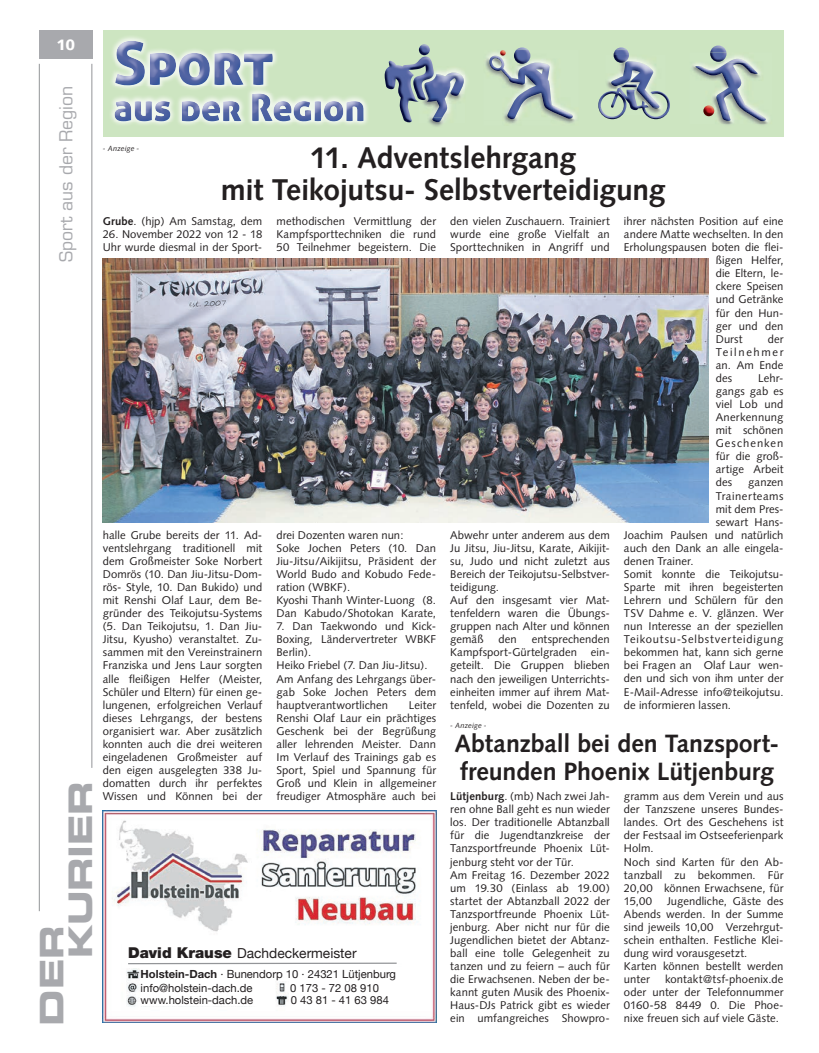
<style>
.page{position:relative;width:819px;height:1053px;background:#fff}
.page>*{position:absolute;margin:0;border:0;box-sizing:border-box;transform-origin:0 0}
.t1{font:32.5px/28.9px "Eurostile LT Std Bold Ex 2";letter-spacing:-.01em;color:#a8a9ad}
.t2{font:700 30px/32.5px "Syntax LT Std";letter-spacing:-.01em;color:#231f20;text-align:center}
.t3{font:700 25px/27.5px "Syntax LT Std";letter-spacing:-.005em;color:#231f20}
.t4{font:17.5px "Eurostile LT Std";letter-spacing:-.005em;color:#a8a9ad}
.t5{font:900 15px "Syntax LT Std";color:#fff}
.t6{font:13.75px "Helvetica Neue";color:#231f20}
.t7{font:11.25px/13px "Syntax";letter-spacing:.005em;color:#231f20;text-align:justify}
.t8{font:11.25px/13.5px "Helvetica Neue";color:#231f20}
.t9{font:11.25px "Syntax";letter-spacing:.065em;color:#231f20}
.t10{font:11.25px "Syntax";letter-spacing:.045em;color:#231f20}
.t11{font:italic 7.5px "Syntax";letter-spacing:.015em;color:#231f20}
.s1{font-weight:700}
.s2{font-weight:900;font-size:15px}
</style>
<div class="page">
<hr style="left:39px;top:64px;width:1px;height:847px;background:#939598">
<hr style="left:92px;top:64px;width:1px;height:703px;background:#939598">
<div style="left:39px;top:30px;width:53px;height:29px;background:#a8a9ad"></div>
<div style="left:103px;top:30px;width:680px;height:106px;background:#cde5c1"></div>
<img style="left:111px;top:37px;width:257px;height:88px">
<img style="left:115px;top:41px;width:158px;height:44px">
<img style="left:115px;top:93px;width:248px;height:28px">
<svg style="left:712px;top:45px;width:12px;height:3px"></svg>
<img style="left:710px;top:48px;width:16px;height:4px">
<img style="left:692px;top:52px;width:78px;height:73px">
<img style="left:695px;top:63px;width:70px;height:58px">
<svg style="left:727px;top:59px;width:31px;height:15px"></svg>
<svg style="left:713px;top:70px;width:3px;height:6px"></svg>
<svg style="left:703px;top:105px;width:11px;height:11px"></svg>
<svg style="left:616px;top:47px;width:10px;height:3px"></svg>
<img style="left:613px;top:50px;width:16px;height:5px">
<img style="left:606px;top:55px;width:40px;height:32px">
<img style="left:611px;top:61px;width:45px;height:26px">
<img style="left:598px;top:87px;width:72px;height:31px">
<svg style="left:621px;top:85px;width:15px;height:2px"></svg>
<img style="left:505px;top:121px;width:69px;height:3px">
<img style="left:485px;top:51px;width:92px;height:70px">
<img style="left:489px;top:56px;width:83px;height:63px">
<svg style="left:516px;top:47px;width:11px;height:3px"></svg>
<img style="left:514px;top:50px;width:16px;height:14px">
<svg style="left:491px;top:50px;width:14px;height:22px"></svg>
<svg style="left:419px;top:44px;width:11px;height:11px"></svg>
<img style="left:465px;top:75px;width:2px;height:12px">
<img style="left:429px;top:68px;width:36px;height:59px">
<img style="left:446px;top:72px;width:15px;height:3px">
<img style="left:433px;top:75px;width:31px;height:42px">
<svg style="left:434px;top:74px;width:13px;height:5px"></svg>
<svg style="left:433px;top:107px;width:9px;height:15px"></svg>
<img style="left:384px;top:57px;width:49px;height:65px">
<img style="left:103px;top:810px;width:333px;height:212px">
<div style="left:140px;top:967px;width:135px;height:38px;background:#fff"></div>
<div style="left:268px;top:966px;width:136px;height:14px;background:#fff"></div>
<div style="left:289px;top:979px;width:121px;height:29px;background:#fff"></div>
<div style="left:122px;top:943px;width:274px;height:24px;background:#fff"></div>
<svg style="left:128px;top:961px;width:270px;height:3px"></svg>
<img style="left:103px;top:259px;width:605px;height:264px">
<p class="t5" style="left:56px;top:36px;width:20px">10</p>
<p class="t4" style="left:56px;top:262px;width:178px;rotate:-90deg">Sport aus der Region</p>
<p class="t1" style="left:37px;top:958px;width:179px;text-indent:-67px;rotate:-90deg">DER<br>KURIER</p>
<p class="t11" style="left:103px;top:144px;width:38px">- Anzeige -</p>
<p class="t2" style="left:221px;top:141px;width:446px">11. Adventslehrgang<br>mit Teikojutsu- Selbstverteidigung</p>
<p class="t7" style="left:450px;top:215px;width:161px">den vielen Zuschauern. Trainiert wurde eine große Vielfalt an Sporttechniken in Angriff und</p>
<p class="t7" style="left:624px;top:215px;width:161px">ihrer nächsten Position auf eine</p>
<p class="t7" style="left:624px;top:228px;width:161px">andere Matte wechselten. In den</p>
<p class="t7" style="left:624px;top:241px;width:161px">Erholungspausen boten die flei-</p>
<p class="t7" style="left:715px;top:254px;width:69px">ßigen Helfer,</p>
<p class="t7" style="left:715px;top:267px;width:69px">die Eltern, le-</p>
<p class="t7" style="left:715px;top:280px;width:69px">ckere Speisen</p>
<p class="t7" style="left:715px;top:293px;width:69px">und Getränke</p>
<p class="t7" style="left:715px;top:306px;width:69px">für den Hun-</p>
<p class="t7" style="left:715px;top:319px;width:69px">ger und den</p>
<p class="t7" style="left:715px;top:332px;width:28px">Durst</p>
<p class="t7" style="left:276px;top:215px;width:161px">methodischen Vermittlung der Kampfsporttechniken die rund 50 Teilnehmer begeistern. Die</p>
<p class="t7" style="left:103px;top:215px;width:161px"><span class="s1">Grube</span>. (hjp) Am Samstag, dem</p>
<p class="t7" style="left:103px;top:228px;width:161px">26. November 2022 von 12 - 18<br>Uhr wurde diesmal in der Sport-</p>
<p class="t7" style="left:715px;top:332px;width:69px;text-indent:52px">der Teilnehmer an. Am Ende des</p>
<p class="t7" style="left:715px;top:371px;width:69px;text-indent:42px">Lehr&shy;gangs gab es viel Lob und Anerkennung mit schönen Geschenken für die groß&shy;artige Arbeit des</p>
<p class="t7" style="left:748px;top:476px;width:37px">ganzen</p>
<p class="t10" style="left:715px;top:489px;width:69px">Trainerteams</p>
<p class="t7" style="left:715px;top:502px;width:69px">mit dem Pres-</p>
<p class="t7" style="left:715px;top:515px;width:69px">sewart Hans-</p>
<p class="t7" style="left:624px;top:528px;width:161px">Joachim Paulsen und natürlich</p>
<p class="t7" style="left:624px;top:541px;width:161px">auch den Dank an alle eingela-</p>
<p class="t7" style="left:624px;top:554px;width:71px">denen Trainer.</p>
<p class="t7" style="left:624px;top:567px;width:161px">Somit konnte die Teikojutsu-</p>
<p class="t7" style="left:624px;top:580px;width:161px">Sparte mit ihren begeisterten</p>
<p class="t7" style="left:624px;top:593px;width:161px">Lehrern und Schülern für den</p>
<p class="t7" style="left:624px;top:606px;width:161px">TSV Dahme e. V. glänzen. Wer</p>
<p class="t7" style="left:624px;top:619px;width:161px">nun Interesse an der speziellen</p>
<p class="t9" style="left:624px;top:632px;width:161px">Teikoutsu-Selbstverteidigung</p>
<p class="t7" style="left:624px;top:646px;width:161px">bekommen hat, kann sich gerne</p>
<p class="t7" style="left:624px;top:659px;width:161px">bei Fragen an Olaf Laur wen-</p>
<p class="t7" style="left:624px;top:672px;width:161px">den und sich von ihm unter der</p>
<p class="t7" style="left:624px;top:685px;width:161px">E-Mail-Adresse info@teikojutsu.</p>
<p class="t7" style="left:624px;top:698px;width:108px">de informieren lassen.</p>
<p class="t3" style="left:454px;top:730px;width:326px">Abtanzball bei den Tanzsport&shy;freunden Phoenix Lütjenburg</p>
<p class="t7" style="left:450px;top:789px;width:161px;text-align:left"><span class="s1">Lütjenburg</span>. (mb) Nach zwei Jah&shy;ren ohne Ball geht es nun wieder los. Der traditionelle Abtanzball für die Jugendtanzkreise der<br>Tanzsportfreunde Phoenix Lüt&shy;jenburg steht vor der Tür.<br>Am Freitag 16. Dezember 2022 um 19.30 (Einlass ab 19.00) startet der Abtanzball 2022 der<br>Tanzsportfreunde Phoenix Lüt&shy;jenburg. Aber nicht nur für die<br>Jugendlichen bietet der Abtanz&shy;ball eine tolle Gelegenheit zu tanzen und zu feiern – auch für die Erwachsenen. Neben der be&shy;kannt guten Musik des Phoenix-<br>Haus-DJs Patrick gibt es wieder ein umfangreiches Showpro-</p>
<p class="t7" style="left:624px;top:789px;width:161px;text-align:left">gramm aus dem Verein und aus der Tanzszene unseres Bundes&shy;landes. Ort des Geschehens ist der Festsaal im Ostseeferienpark<br>Holm.<br>Noch sind Karten für den Ab&shy;tanzball zu bekommen. Für<br>20,00 können Erwachsene, für<br>15,00</p>
<p class="t7" style="left:276px;top:528px;width:161px;text-align:left">drei Dozenten waren nun:<br>Soke Jochen Peters (10. Dan<br>Jiu-Jitsu/Aikijitsu, Präsident der<br>World Budo and Kobudo Fede&shy;ration (WBKF).<br>Kyoshi Thanh Winter-Luong (8.<br>Dan Kabudo/Shotokan Karate,</p>
<p class="t7" style="left:276px;top:619px;width:161px;text-align:left">7. Dan Taekwondo und Kick-<br>Boxing, Ländervertreter WBKF<br>Berlin).<br>Heiko Friebel (7. Dan Jiu-Jitsu).<br>Am Anfang des Lehrgangs über&shy;gab Soke Jochen Peters dem hauptverantwortlichen</p>
<p class="t7" style="left:103px;top:528px;width:161px">halle Grube bereits der 11. Ad&shy;ventslehrgang traditionell mit dem Großmeister Soke Norbert Domrös (10. Dan Jiu-Jitsu-Dom&shy;rös- Style, 10. Dan Bukido) und mit Renshi Olaf Laur, dem Be&shy;gründer des Teikojutsu-Systems (5. Dan Teikojutsu, 1. Dan Jiu-Jitsu, Kyusho) veranstaltet. Zu&shy;sammen mit den Vereinstrainern Franziska und Jens Laur sorgten alle fleißigen Helfer (Meister, Schüler und Eltern) für einen ge&shy;lungenen, erfolgreichen Verlauf dieses Lehrgangs, der bestens organisiert war. Aber zusätzlich konnten auch die drei weiteren eingeladenen Großmeister auf den eigen ausgelegten 338 Ju&shy;domatten durch ihr perfektes Wissen und Können bei der</p>
<p class="t7" style="left:450px;top:528px;width:161px;text-align:left">Abwehr unter anderem aus dem<br>Ju Jitsu, Jiu-Jitsu, Karate, Aikijit&shy;su, Judo und nicht zuletzt aus<br>Bereich der Teikojutsu-Selbstver&shy;teidigung.<br>Auf den insgesamt vier Mat&shy;tenfeldern waren die Übungs&shy;gruppen nach Alter und können gemäß</p>
<p class="t7" style="left:450px;top:633px;width:161px;text-indent:81px">entsprechenden Kampfsport-Gürtelgraden ein&shy;geteilt. Die Gruppen blieben nach den jeweiligen Unterrichts&shy;einheiten immer auf ihrem Mat&shy;tenfeld, wobei die Dozenten zu</p>
<p class="t7" style="left:498px;top:633px;width:20px">den</p>
<p class="t7" style="left:276px;top:698px;width:161px;text-indent:132px">Leiter Renshi Olaf Laur ein prächtiges Geschenk bei der Begrüßung aller lehrenden Meister. Dann Im Verlauf des Trainings gab es Sport, Spiel und Spannung für Groß und Klein in allgemeiner freudiger Atmosphäre auch bei</p>
<p class="t11" style="left:450px;top:720px;width:38px">- Anzeige -</p>
<p class="t7" style="left:624px;top:894px;width:161px;text-align:left;text-indent:43px">Jugendliche, Gäste des<br>Abends werden. In der Summe sind jeweils 10,00 Verzehrgut&shy;schein enthalten. Festliche Klei&shy;dung wird vorausgesetzt.<br>Karten können bestellt werden unter</p>
<p class="t6" style="left:128px;top:942px;width:230px"><span class="s2">David Krause</span> Dachdeckermeister</p>
<p class="t8" style="left:141px;top:967px;width:257px"><span class="s1">Holstein-Dach</span> · Bunendorp 10 · 24321 Lütjenburg info@holstein-dach.de</p>
<p class="t7" style="left:624px;top:972px;width:161px;text-indent:41px">kontakt@tsf-phoenix.de oder unter der Telefonnummer 0160-58 8449 0. Die Phoe&shy;nixe freuen sich auf viele Gäste.</p>
<p class="t8" style="left:290px;top:981px;width:90px">0 173 - 72 08 910</p>
<p class="t8" style="left:141px;top:993px;width:114px">www.holstein-dach.de</p>
<p class="t8" style="left:291px;top:993px;width:100px">0 43 81 - 41 63 984</p>
</div>
